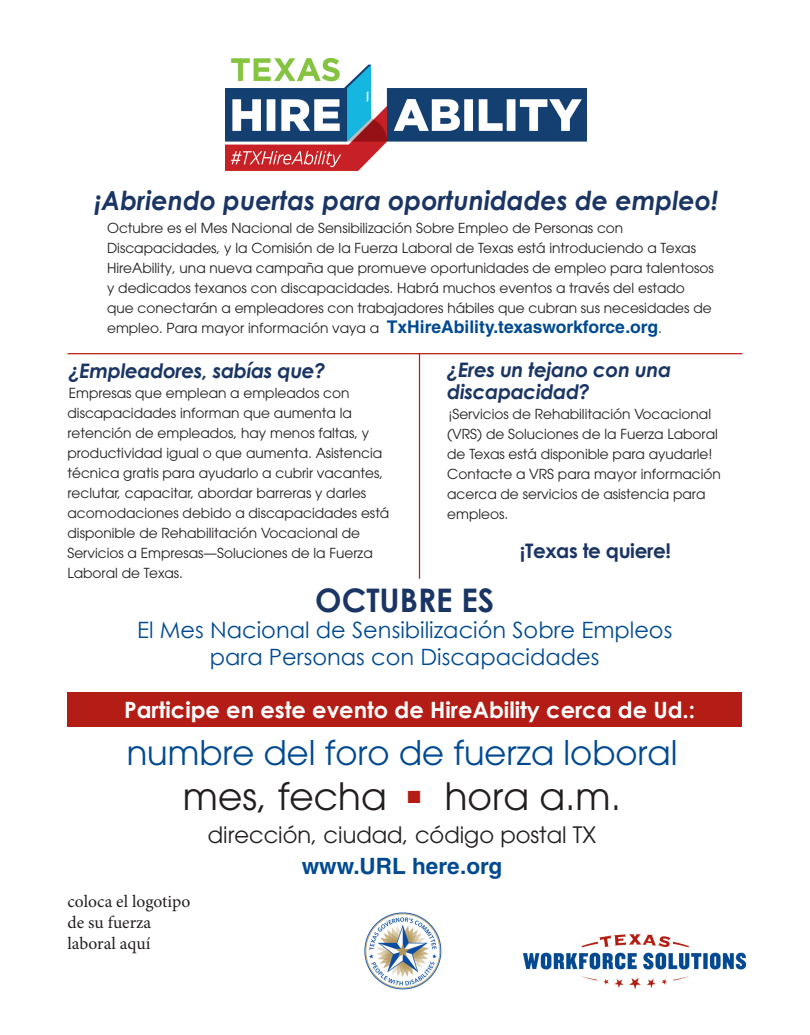
<style>
.page{position:relative;width:810px;height:1035px;background:#fff}
.page>*{position:absolute;margin:0;border:0;box-sizing:border-box;transform-origin:0 0}
.t1{font:37.5px "Avant Garde";color:#231f20}
.t2{font:33.75px "Avant Garde";color:#014a91}
.t3{font:700 32.5px "Century Gothic";color:#1a3564}
.t4{font:italic 700 26.25px "Century Gothic";color:#1a3564}
.t5{font:22.5px/26.2px "Century Gothic";color:#014a91;text-align:center}
.t6{font:700 22.5px "Century Gothic";color:#fff}
.t7{font:22.5px "Avant Garde";color:#231f20}
.t8{font:700 22.5px "Helvetica";color:#014a91}
.t9{font:italic 700 20px/22.5px "Century Gothic";letter-spacing:-.02em;color:#1a3564}
.t10{font:700 20px "Century Gothic";letter-spacing:-.02em;color:#1a3564}
.t11{font:17.5px/21px "Minion Pro";color:#231f20}
.t12{font:17.5px "Zapf Dingbats";color:#b41d15}
.t13{font:13.75px/20px "Avant Garde";color:#231f20}
.s1{font-family:"Helvetica";font-weight:700;font-size:17.5px;color:#014a91}
</style>
<div class="page">
<hr style="left:419px;top:353px;width:1px;height:226px;background:#b41d15">
<hr style="left:68px;top:353px;width:674px;height:1px;background:#b41d15">
<img style="left:225px;top:59px;width:362px;height:111px">
<div style="left:68px;top:692px;width:674px;height:35px;background:#b41d15"></div>
<img style="left:523px;top:934px;width:223px;height:55px">
<img style="left:364px;top:912px;width:78px;height:78px">
<h1 class="t4" style="left:94px;top:181px;width:625px">¡Abriendo puertas para oportunidades de empleo!</h1>
<p class="t13" style="left:107px;top:218px;width:608px">Octubre es el Mes Nacional de Sensibilización Sobre Empleo de Personas con Discapacidades, y la Comisión de la Fuerza Laboral de Texas está introduciendo a Texas HireAbility, una nueva campaña que promueve oportunidades de empleo para talentosos y dedicados texanos con discapacidades. Habrá muchos eventos a través del estado que conectarán a empleadores con trabajadores hábiles que cubran sus necesidades de empleo. Para mayor información vaya a <span class="s1">TxHireAbility.texasworkforce.org</span>.</p>
<p class="t9" style="left:69px;top:359px;width:258px">¿Empleadores, sabías que?</p>
<p class="t13" style="left:67px;top:383px;width:323px">Empresas que emplean a empleados con discapacidades informan que aumenta la retención de empleados, hay menos faltas, y productividad igual o que aumenta. Asistencia técnica gratis para ayudarlo a cubrir vacantes, reclutar, capacitar, abordar barreras y darles acomodaciones debido a discapacidades está disponible de Rehabilitación Vocacional de Servicios a Empresas—Soluciones de la Fuerza Laboral de Texas.</p>
<p class="t9" style="left:447px;top:357px;width:226px">¿Eres un tejano con una discapacidad?</p>
<p class="t13" style="left:447px;top:404px;width:275px">¡Servicios de Rehabilitación Vocacional (VRS) de Soluciones de la Fuerza Laboral de Texas está disponible para ayudarle!<br>Contacte a VRS para mayor información acerca de servicios de asistencia para empleos.</p>
<h2 class="t10" style="left:520px;top:536px;width:153px">¡Texas te quiere!</h2>
<h1 class="t3" style="left:315px;top:576px;width:181px">OCTUBRE ES</h1>
<p class="t5" style="left:137px;top:617px;width:537px">El Mes Nacional de Sensibilización Sobre Empleos para Personas con Discapacidades</p>
<p class="t6" style="left:124px;top:693px;width:573px">Participe en este evento de HireAbility cerca de Ud.:</p>
<h1 class="t2" style="left:127px;top:733px;width:552px">numbre del foro de fuerza loboral</h1>
<h1 class="t1" style="left:183px;top:775px;width:205px">mes, fecha</h1>
<h1 class="t1" style="left:445px;top:775px;width:178px">hora a.m.</h1>
<p class="t12" style="left:408px;top:788px;width:15px">■</p>
<p class="t7" style="left:208px;top:821px;width:390px">dirección, ciudad, código postal TX</p>
<h2 class="t8" style="left:302px;top:852px;width:202px">www.URL here.org</h2>
<p class="t11" style="left:68px;top:891px;width:124px">coloca el logotipo de su fuerza laboral aquí</p>
</div>
